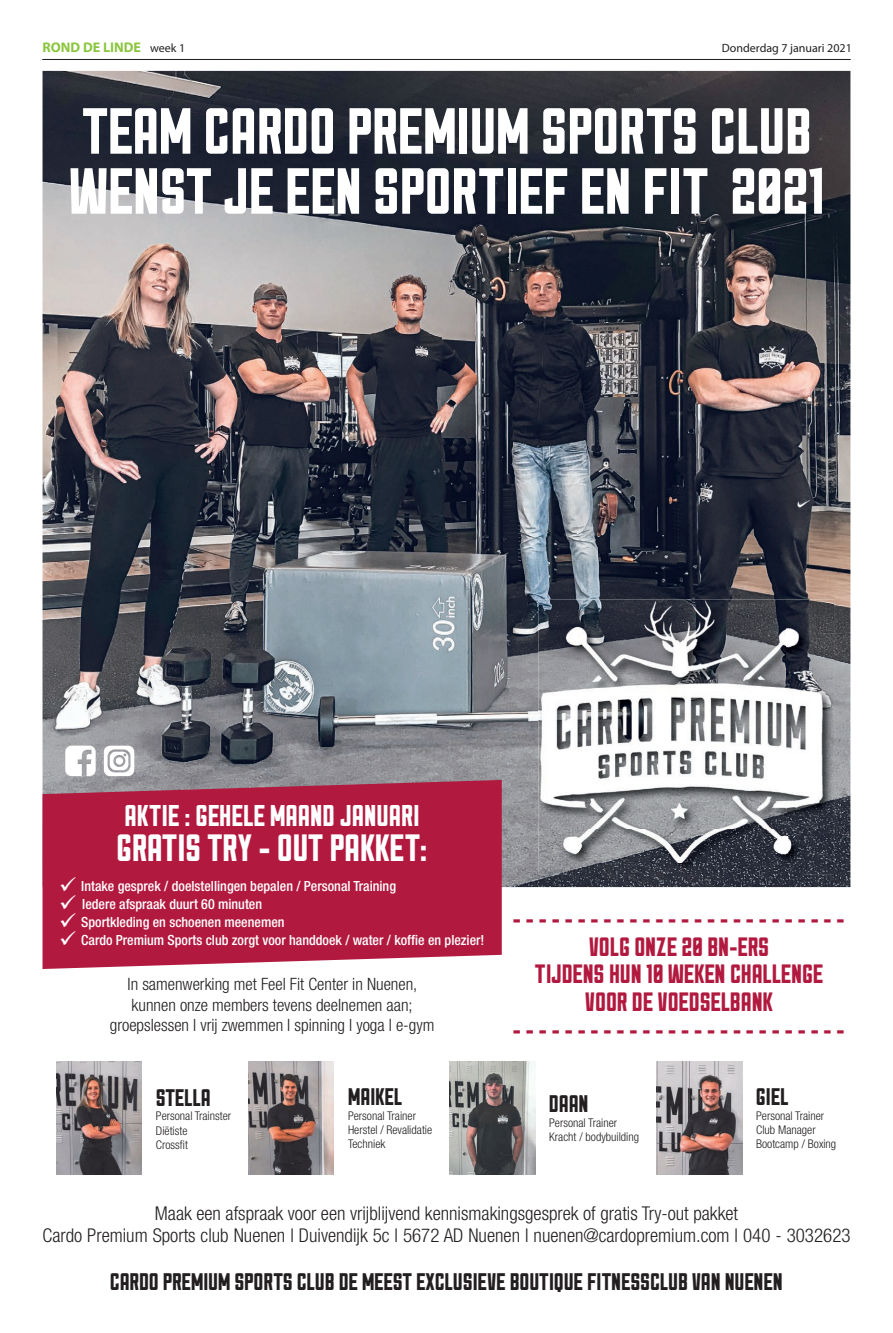
<style>
.page{position:relative;width:893px;height:1333px;background:#fff}
.page>*{position:absolute;margin:0;border:0;box-sizing:border-box;transform-origin:0 0}
.t1{font:65px/60px "Sullivan Fill";letter-spacing:.01em;color:#fff}
.t2{font:38px "Sullivan Fill";letter-spacing:-.005em;color:#fff}
.t3{font:30px "Sullivan Fill";letter-spacing:.02em;color:#fff}
.t4{font:26.5px/27.6px "Sullivan Fill";letter-spacing:.02em;color:#b2193f;text-align:center}
.t5{font:24px "Sullivan Fill";letter-spacing:.01em;color:#231f20}
.t6{font:300 condensed 19px/22.8px "Helvetica Neue LT";color:#231f20;text-align:center}
.t7{font:300 condensed 17px/20.4px "Helvetica Neue LT";color:#231f20;text-align:center}
.t8{font:500 condensed 14px "Helvetica Neue LT";color:#fff}
.t9{font:700 14px "Myriad Pro";color:#8bc63e}
.t10{font:300 condensed 12px/14.4px "Helvetica Neue LT";color:#231f20}
.t11{font:12px "Myriad Pro";color:#231f20}
.s1{font-weight:400;font-size:12px;color:#231f20}
</style>
<div class="page">
<hr style="left:43px;top:59px;width:807px;height:1px;background:#231f20">
<img style="left:43px;top:71px;width:807px;height:816px">
<img style="left:538px;top:599px;width:296px;height:34px">
<img style="left:538px;top:633px;width:33px;height:241px">
<img style="left:802px;top:633px;width:32px;height:241px">
<img style="left:571px;top:862px;width:231px;height:12px">
<img style="left:541px;top:600px;width:281px;height:262px">
<img style="left:57px;top:1061px;width:85px;height:113px">
<img style="left:249px;top:1061px;width:85px;height:113px">
<img style="left:450px;top:1061px;width:85px;height:113px">
<img style="left:657px;top:1061px;width:85px;height:113px">
<svg style="left:43px;top:780px;width:459px;height:188px;background:#b32548"></svg>
<svg style="left:104px;top:745px;width:30px;height:31px"></svg>
<div style="left:116px;top:757px;width:7px;height:7px;background:#fff;border-radius:50%"></div>
<svg style="left:65px;top:745px;width:31px;height:31px"></svg>
<p class="t9" style="left:43px;top:38px;width:144px">ROND DE LINDE <span class="s1">week 1</span></p>
<p class="t11" style="left:722px;top:41px;width:132px">Donderdag 7 januari 2021</p>
<h1 class="t1" style="left:69px;top:105px;width:758px">TEAM CARDO PREMIUM SPORTS CLUB<br>WENST JE EEN SPORTIEF EN FIT 2021</h1>
<h3 class="t3" style="left:125px;top:801px;width:296px">AKTIE : GEHELE MAAND JANUARI</h3>
<h2 class="t2" style="left:117px;top:829px;width:312px">GRATIS TRY - OUT PAKKET:</h2>
<p class="t8" style="left:59px;top:877px;width:338px">✓ Intake gesprek / doelstellingen bepalen / Personal Training</p>
<p class="t8" style="left:59px;top:895px;width:204px">✓ Iedere afspraak duurt 60 minuten</p>
<p class="t8" style="left:59px;top:913px;width:227px">✓ Sportkleding en schoenen meenemen</p>
<p class="t8" style="left:59px;top:931px;width:427px">✓ Cardo Premium Sports club zorgt voor handdoek / water / koffie en plezier!</p>
<p class="t7" style="left:110px;top:973px;width:326px">In samenwerking met Feel Fit Center in Nuenen, kunnen onze members tevens deelnemen aan; groepslessen l vrij zwemmen l spinning l yoga l e-gym</p>
<h3 class="t5" style="left:156px;top:1086px;width:56px">STELLA</h3>
<p class="t10" style="left:156px;top:1108px;width:77px">Personal Trainster<br>Diëtiste<br>Crossfit</p>
<h3 class="t5" style="left:348px;top:1085px;width:56px">MAIKEL</h3>
<p class="t10" style="left:348px;top:1108px;width:86px">Personal Trainer<br>Herstel / Revalidatie<br>Techniek</p>
<h3 class="t4" style="left:513px;top:906px;width:333px">- - - - - - - - - - - - - - - - - - - - - - - - - -<br>VOLG ONZE 20 BN-ERS<br>TIJDENS HUN 10 WEKEN CHALLENGE<br>VOOR DE VOEDSELBANK</h3>
<h3 class="t4" style="left:513px;top:1017px;width:333px">- - - - - - - - - - - - - - - - - - - - - - - - - -</h3>
<h3 class="t5" style="left:549px;top:1092px;width:40px">DAAN</h3>
<p class="t10" style="left:549px;top:1115px;width:91px">Personal Trainer<br>Kracht / bodybuilding</p>
<h3 class="t5" style="left:756px;top:1085px;width:34px">GIEL</h3>
<p class="t10" style="left:756px;top:1108px;width:82px">Personal Trainer<br>Club Manager<br>Bootcamp / Boxing</p>
<h3 class="t6" style="left:43px;top:1201px;width:809px">Maak een afspraak voor een vrijblijvend kennismakingsgesprek of gratis Try-out pakket<br>Cardo Premium Sports club Nuenen l Duivendijk 5c l 5672 AD Nuenen l nuenen@cardopremium.com l 040 - 3032623</h3>
<h3 class="t5" style="left:110px;top:1270px;width:674px">CARDO PREMIUM SPORTS CLUB DE MEEST EXCLUSIEVE BOUTIQUE FITNESSCLUB VAN NUENEN</h3>
</div>
